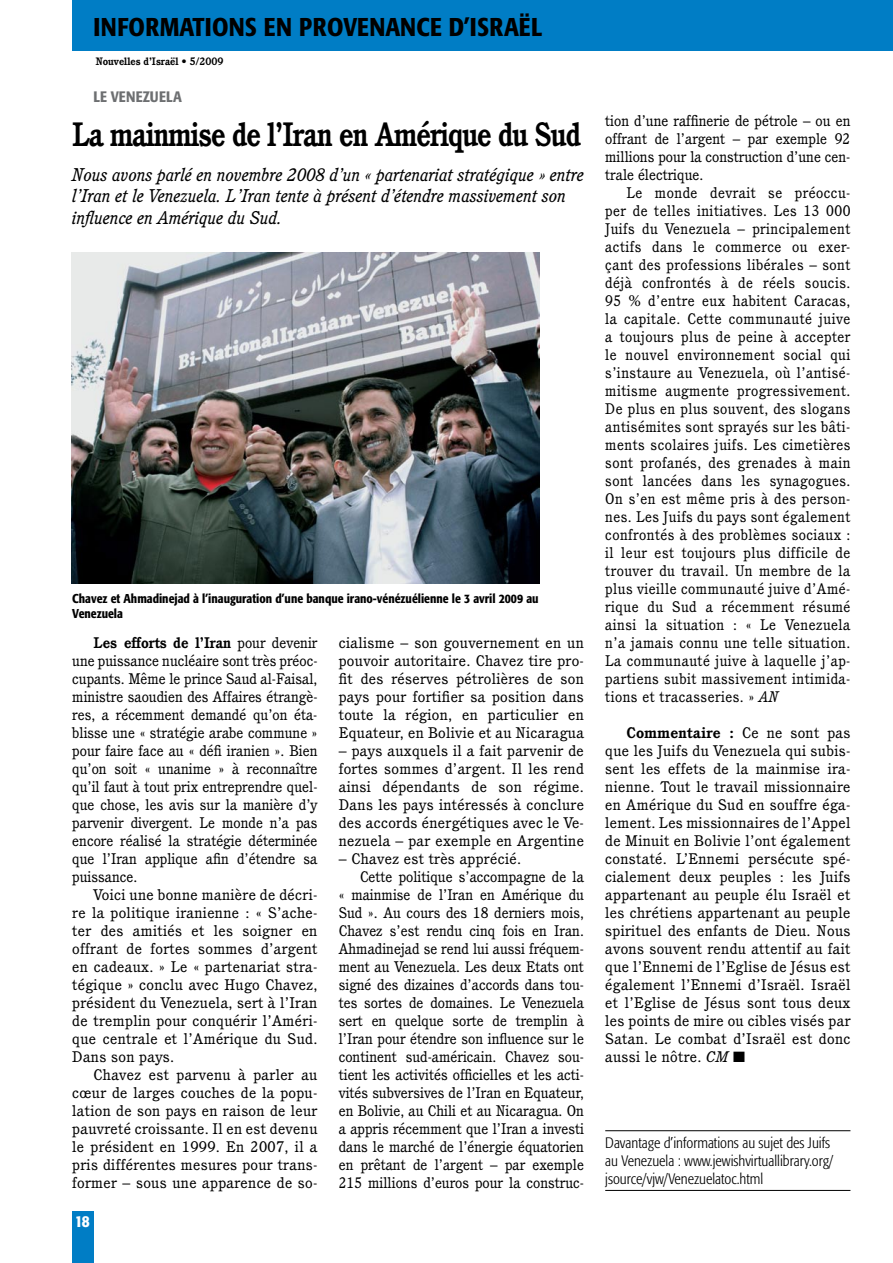
<style>
.page{position:relative;width:893px;height:1263px;background:#fff}
.page>*{position:absolute;margin:0;border:0;box-sizing:border-box;transform-origin:0 0}
.t1{font:700 33px "Cushing";letter-spacing:-.03em;color:#000;scale:.88 1}
.t2{font:500 condensed 25.5px "Formata";letter-spacing:.01em;color:#000}
.t3{font:italic 18px/21.6px "Cushing";color:#000}
.t4{font:500 condensed 16.5px "Formata";color:#fff}
.t5{font:15px/18px "Cushing";color:#000;text-align:justify}
.t6{font:15px/18px "Cushing";color:#000;text-align:justify;scale:1.05 1}
.t7{font:300 condensed 15px/18px "Formata";color:#000}
.t8{font:15px "Cushing";letter-spacing:.02em;color:#000;scale:1.05 1}
.t9{font:500 condensed 15px "Formata";color:#6d6f71}
.t10{font:500 condensed 12.75px/15.3px "Formata";color:#000}
.t11{font:700 10.5px "Cushing";color:#000}
.s1{font-weight:700}
.s2{font-style:italic}
</style>
<div class="page">
<img style="left:72px;top:252px;width:468px;height:331px">
<div style="left:72px;top:0;width:821px;height:50px;background:#007dc5"></div>
<div style="left:72px;top:1212px;width:22px;height:51px;background:#007dc5"></div>
<hr style="left:605px;top:1130px;width:245px;height:1px;background:#000">
<hr style="left:605px;top:1190px;width:245px;height:1px;background:#000">
<h2 class="t2" style="left:94px;top:11px;width:450px">INFORMATIONS EN PROVENANCE D’ISRAËL</h2>
<p class="t11" style="left:96px;top:55px;width:129px">Nouvelles d’Israël • 5/2009</p>
<p class="t9" style="left:94px;top:87px;width:66px">Le Venezuela</p>
<h1 class="t1" style="left:72px;top:115px;width:579px">La mainmise de l’Iran en Amérique du Sud</h1>
<p class="t3" style="left:72px;top:163px;width:513px">Nous avons parlé en novembre 2008 d’un « partenariat stratégique » entre l’Iran et le Venezuela. L’Iran tente à présent d’étendre massivement son influence en Amérique du Sud.</p>
<p class="t10" style="left:72px;top:590px;width:468px">Chavez et Ahmadinejad à l’inauguration d’une banque irano-vénézuélienne le 3 avril 2009 au<br>Venezuela</p>
<p class="t5" style="left:72px;top:634px;width:247px;text-indent:21px"><span class="s1">Les efforts de l’Iran</span> pour devenir une puissance nucléaire sont très préoc&shy;cupants. Même le prince Saud al-Faisal, ministre saoudien des Affaires étrangè&shy;res, a récemment demandé qu’on éta&shy;blisse une « stratégie arabe commune » pour faire face au « défi iranien ». Bien qu’on soit « unanime » à reconnaître qu’il faut à tout prix entreprendre quel&shy;que chose, les avis sur la manière d’y parvenir divergent. Le monde n’a pas encore réalisé la stratégie déterminée que l’Iran applique afin d’étendre sa puissance.</p>
<p class="t6" style="left:72px;top:886px;width:235px;text-indent:21px">Voici une bonne manière de décri&shy;re la politique iranienne : « S’ache&shy;ter des amitiés et les soigner en offrant de fortes sommes d’argent en cadeaux. » Le « partenariat stra&shy;tégique » conclu avec Hugo Chavez, président du Venezuela, sert à l’Iran de tremplin pour conquérir l’Améri&shy;que centrale et l’Amérique du Sud.<br>Dans son pays.</p>
<p class="t6" style="left:72px;top:1066px;width:235px;text-indent:21px">Chavez est parvenu à parler au cœur de larges couches de la popu&shy;lation de son pays en raison de leur pauvreté croissante. Il en est devenu le président en 1999. En 2007, il a pris différentes mesures pour trans&shy;former – sous une apparence de so-</p>
<p class="t4" style="left:75px;top:1211px;width:16px">18</p>
<p class="t6" style="left:339px;top:634px;width:235px">cialisme – son gouvernement en un pouvoir autoritaire. Chavez tire pro&shy;fit des réserves pétrolières de son pays pour fortifier sa position dans toute la région, en particulier en Equateur, en Bolivie et au Nicaragua</p>
<p class="t6" style="left:339px;top:742px;width:235px">– pays auxquels il a fait parvenir de fortes sommes d’argent. Il les rend ainsi dépendants de son régime.<br>Dans les pays intéressés à conclure des accords énergétiques avec le Ve&shy;nezuela – par exemple en Argentine</p>
<p class="t8" style="left:339px;top:850px;width:175px">– Chavez est très apprécié.</p>
<p class="t5" style="left:360px;top:868px;width:225px">Cette politique s’accompagne de la</p>
<p class="t5" style="left:339px;top:886px;width:247px">« mainmise de l’Iran en Amérique du</p>
<p class="t5" style="left:339px;top:904px;width:247px">Sud ». Au cours des 18 derniers mois,</p>
<p class="t5" style="left:339px;top:922px;width:247px">Chavez s’est rendu cinq fois en Iran.</p>
<p class="t5" style="left:339px;top:940px;width:247px">Ahmadinejad se rend lui aussi fréquem-</p>
<p class="t5" style="left:339px;top:958px;width:247px">ment au Venezuela. Les deux Etats ont</p>
<p class="t5" style="left:339px;top:976px;width:247px">signé des dizaines d’accords dans tou-</p>
<p class="t5" style="left:339px;top:994px;width:247px">tes sortes de domaines. Le Venezuela</p>
<p class="t5" style="left:339px;top:1012px;width:247px">sert en quelque sorte de tremplin à</p>
<p class="t5" style="left:339px;top:1030px;width:247px">l’Iran pour étendre son influence sur le</p>
<p class="t5" style="left:339px;top:1048px;width:247px">continent sud-américain. Chavez sou-</p>
<p class="t5" style="left:339px;top:1066px;width:247px">tient les activités officielles et les acti-</p>
<p class="t5" style="left:339px;top:1084px;width:247px">vités subversives de l’Iran en Equateur,</p>
<p class="t5" style="left:339px;top:1102px;width:247px">en Bolivie, au Chili et au Nicaragua. On</p>
<p class="t5" style="left:339px;top:1120px;width:247px">a appris récemment que l’Iran a investi</p>
<p class="t5" style="left:339px;top:1138px;width:247px">dans le marché de l’énergie équatorien</p>
<p class="t5" style="left:339px;top:1156px;width:247px">en prêtant de l’argent – par exemple</p>
<p class="t5" style="left:339px;top:1174px;width:247px">215 millions d’euros pour la construc-</p>
<p class="t5" style="left:605px;top:112px;width:247px">tion d’une raffinerie de pétrole – ou en offrant de l’argent – par exemple 92 millions pour la construction d’une cen&shy;trale électrique.</p>
<p class="t5" style="left:605px;top:184px;width:247px;text-indent:21px">Le monde devrait se préoccu&shy;per de telles initiatives. Les 13 000<br>Juifs du Venezuela – principalement actifs dans le commerce ou exer&shy;çant des professions libérales – sont déjà confrontés à de réels soucis.<br>95 % d’entre eux habitent Caracas, la capitale. Cette communauté juive a toujours plus de peine à accepter le nouvel environnement social qui s’instaure au Venezuela, où l’antisé&shy;mitisme augmente progressivement.<br>De plus en plus souvent, des slogans antisémites sont sprayés sur les bâti&shy;ments scolaires juifs. Les cimetières sont profanés, des grenades à main sont lancées dans les synagogues.<br>On s’en est même pris à des person&shy;nes. Les Juifs du pays sont également confrontés à des problèmes sociaux : il leur est toujours plus difficile de trouver du travail. Un membre de la plus vieille communauté juive d’Amé&shy;rique du Sud a récemment résumé ainsi la situation : « Le Venezuela n’a jamais connu une telle situation.<br>La communauté juive à laquelle j’ap&shy;partiens subit massivement intimida&shy;tions et tracasseries. » <span class="s2">AN</span></p>
<p class="t6" style="left:605px;top:724px;width:235px;text-indent:21px"><span class="s1">Commentaire :</span> Ce ne sont pas que les Juifs du Venezuela qui subis&shy;sent les effets de la mainmise ira&shy;nienne. Tout le travail missionnaire en Amérique du Sud en souffre éga&shy;lement. Les missionnaires de l’Appel de Minuit en Bolivie l’ont également constaté. L’Ennemi persécute spé&shy;cialement deux peuples : les Juifs appartenant au peuple élu Israël et les chrétiens appartenant au peuple spirituel des enfants de Dieu. Nous avons souvent rendu attentif au fait que l’Ennemi de l’Eglise de Jésus est également l’Ennemi d’Israël. Israël et l’Eglise de Jésus sont tous deux les points de mire ou cibles visés par Satan. Le combat d’Israël est donc aussi le nôtre. <span class="s2">CM</span> ■</p>
<p class="t7" style="left:605px;top:1133px;width:230px">Davantage d’informations au sujet des Juifs au Venezuela : www.jewishvirtuallibrary.org/ jsource/vjw/Venezuelatoc.html</p>
</div>
